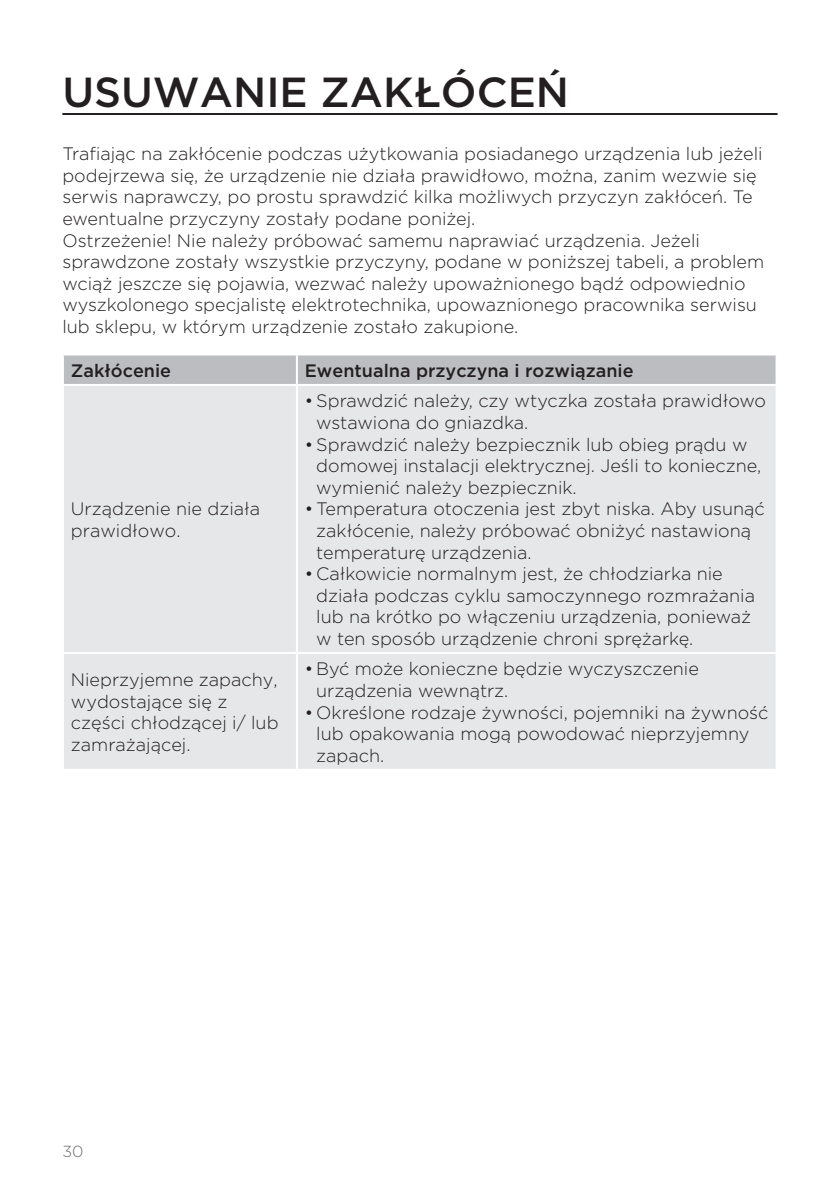
<style>
.page{position:relative;width:840px;height:1191px;background:#fff}
.page>*{position:absolute;margin:0;border:0;box-sizing:border-box;transform-origin:0 0}
.glavni_naslov{font:500 42px "Gotham";color:#231f20}
.seznam{font:300 18px/21.6px "Gotham";color:#231f20}
.tabele_tekst{font:300 18px/21.6px "Gotham";color:#231f20}
.tabele_tekst-2{font:500 18px "Gotham";color:#231f20}
.tabela_tekst{font:500 18px "Gotham";color:#231f20}
.t1{font:300 16px "Gotham";color:#6c6d70}
</style>
<div class="page">
<hr style="left:62px;top:113px;width:715px;height:2px;background:#231f20">
<div style="left:64px;top:355px;width:711px;height:29px;background:#bcbdc0"></div>
<div style="left:64px;top:386px;width:711px;height:383px;background:#e6e7e9"></div>
<hr style="left:296px;top:355px;width:2px;height:29px;background:#fff">
<hr style="left:296px;top:386px;width:2px;height:266px;background:#fff">
<hr style="left:62px;top:652px;width:235px;height:2px;background:#fff">
<hr style="left:297px;top:652px;width:480px;height:2px;background:#fff">
<hr style="left:296px;top:654px;width:2px;height:115px;background:#fff">
<p class="glavni_naslov" style="left:62px;top:65px;width:508px">USUWANIE ZAKŁÓCEŃ</p>
<p class="seznam" style="left:62px;top:142px;width:701px">Trafiając na zakłócenie podczas użytkowania posiadanego urządzenia lub jeżeli podejrzewa się, że urządzenie nie działa prawidłowo, można, zanim wezwie się serwis naprawczy, po prostu sprawdzić kilka możliwych przyczyn zakłóceń. Te ewentualne przyczyny zostały podane poniżej.</p>
<p class="seznam" style="left:62px;top:229px;width:703px">Ostrzeżenie! Nie należy próbować samemu naprawiać urządzenia. Jeżeli sprawdzone zostały wszystkie przyczyny, podane w poniższej tabeli, a problem wciąż jeszcze się pojawia, wezwać należy upoważnionego bądź odpowiednio wyszkolonego specjalistę elektrotechnika, upowaznionego pracownika serwisu lub sklepu, w którym urządzenie zostało zakupione.</p>
<p class="tabela_tekst" style="left:71px;top:359px;width:102px">Zakłócenie</p>
<p class="tabele_tekst-2" style="left:305px;top:359px;width:330px">Ewentualna przyczyna i rozwiązanie</p>
<p class="tabele_tekst" style="left:71px;top:498px;width:190px">Urządzenie nie działa prawidłowo.</p>
<p class="seznam" style="left:316px;top:390px;width:451px;text-indent:-11px">• Sprawdzić należy, czy wtyczka została prawidłowo wstawiona do gniazdka.</p>
<p class="seznam" style="left:316px;top:433px;width:446px;text-indent:-11px">• Sprawdzić należy bezpiecznik lub obieg prądu w domowej instalacji elektrycznej. Jeśli to konieczne, wymienić należy bezpiecznik.</p>
<p class="seznam" style="left:316px;top:498px;width:450px;text-indent:-11px">• Temperatura otoczenia jest zbyt niska. Aby usunąć zakłócenie, należy próbować obniżyć nastawioną temperaturę urządzenia.</p>
<p class="seznam" style="left:316px;top:562px;width:440px;text-indent:-11px">• Całkowicie normalnym jest, że chłodziarka nie działa podczas cyklu samoczynnego rozmrażania lub na krótko po włączeniu urządzenia, ponieważ w ten sposób urządzenie chroni sprężarkę.</p>
<p class="tabele_tekst" style="left:71px;top:668px;width:209px">Nieprzyjemne zapachy, wydostające się z części chłodzącej i/ lub zamrażającej.</p>
<p class="seznam" style="left:316px;top:658px;width:384px;text-indent:-11px">• Być może konieczne będzie wyczyszczenie urządzenia wewnątrz.</p>
<p class="seznam" style="left:316px;top:701px;width:453px;text-indent:-11px">• Określone rodzaje żywności, pojemniki na żywność lub opakowania mogą powodować nieprzyjemny zapach.</p>
<p class="t1" style="left:62px;top:1140px;width:23px">30</p>
</div>
